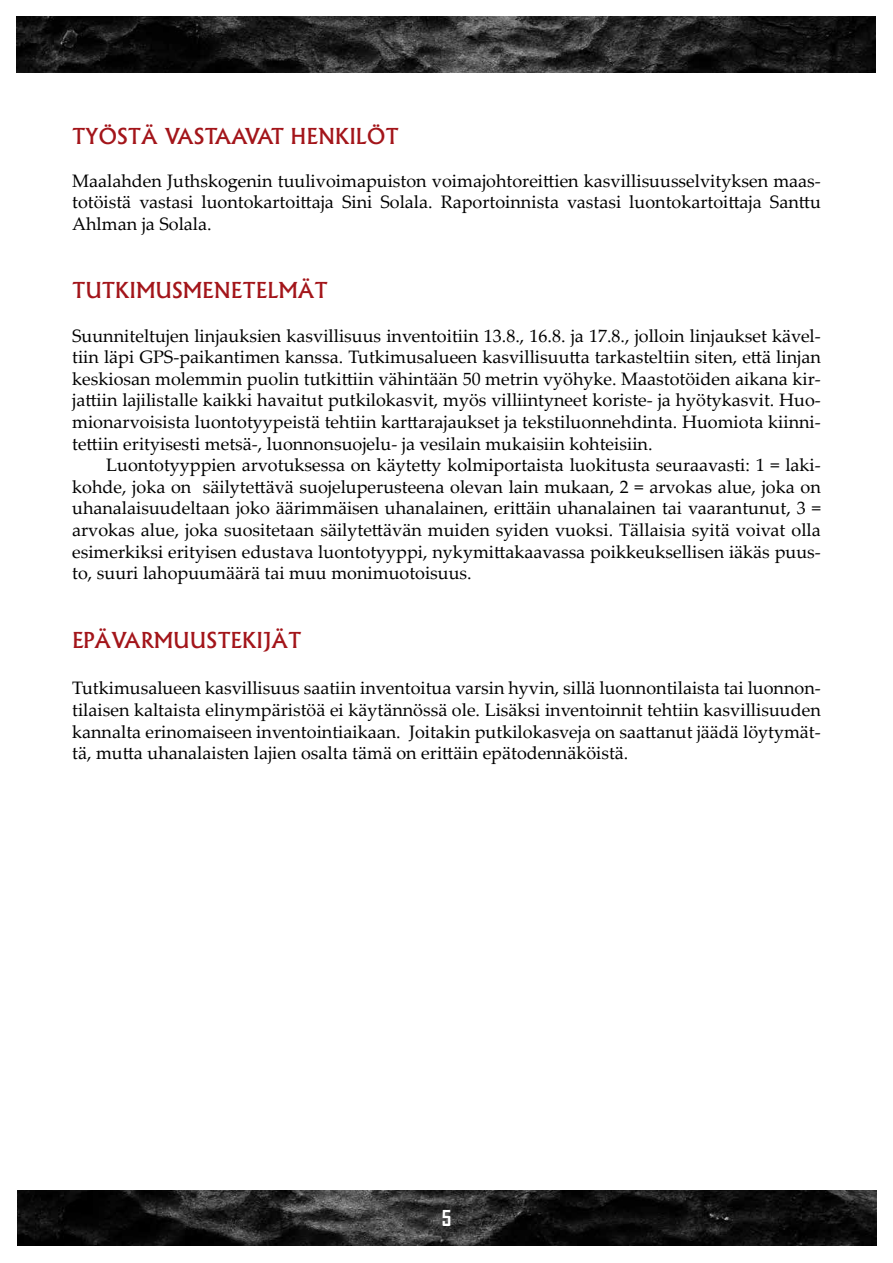
<style>
.page{position:relative;width:893px;height:1263px;background:#fff}
.page>*{position:absolute;margin:0;border:0;box-sizing:border-box;transform-origin:0 0}
.t1{font:500 21px "Albertus";color:#a3151a}
.t2{font:700 21px "Agency FB";color:#fff}
.t3{font:18px/21.6px "Palatino Linotype";color:#000;text-align:justify}
</style>
<div class="page">
<img style="left:17px;top:17px;width:859px;height:55px">
<img style="left:17px;top:1191px;width:859px;height:55px">
<p class="t1" style="left:72px;top:123px;width:60px">TYÖSTÄ</p>
<p class="t1" style="left:164px;top:123px;width:235px">VASTAAVAT HENKILÖT</p>
<p class="t3" style="left:72px;top:169px;width:750px">Maalahden Juthskogenin tuulivoimapuiston voimajohtoreittien kasvillisuusselvityksen maas&shy;totöistä vastasi luontokartoittaja Sini Solala. Raportoinnista vastasi luontokartoittaja Santtu Ahlman ja Solala.</p>
<p class="t1" style="left:72px;top:278px;width:257px">TUTKIMUSMEN ETELMÄT</p>
<p class="t3" style="left:72px;top:324px;width:750px">Suunniteltujen linjauksien kasvillisuus inventoitiin 13.8., 16.8. ja 17.8., jolloin linjaukset kävel&shy;tiin läpi GPS-paikantimen kanssa. Tutkimusalueen kasvillisuutta tarkasteltiin siten, että linjan keskiosan molemmin puolin tutkittiin vähintään 50 metrin vyöhyke. Maastotöiden aikana kir&shy;jattiin lajilistalle kaikki havaitut putkilokasvit, myös villiintyneet koriste- ja hyötykasvit. Huo&shy;mionarvoisista luontotyypeistä tehtiin karttarajaukset ja tekstiluonnehdinta. Huomiota kiinni&shy;tettiin erityisesti metsä-, luonnonsuojelu- ja vesilain mukaisiin kohteisiin.</p>
<p class="t3" style="left:72px;top:454px;width:750px;text-indent:34px">Luontotyyppien arvotuksessa on käytetty kolmiportaista luokitusta seuraavasti: 1 = laki&shy;kohde, joka on säilytettävä suojeluperusteena olevan lain mukaan, 2 = arvokas alue, joka on uhanalaisuudeltaan joko äärimmäisen uhanalainen, erittäin uhanalainen tai vaarantunut, 3 = arvokas alue, joka suositetaan säilytettävän muiden syiden vuoksi. Tällaisia syitä voivat olla esimerkiksi erityisen edustava luontotyyppi, nykymittakaavassa poikkeuksellisen iäkäs puus&shy;to, suuri lahopuumäärä tai muu monimuotoisuus.</p>
<p class="t1" style="left:72px;top:627px;width:56px">EPÄVARM</p>
<p class="t1" style="left:173px;top:627px;width:130px">UUSTEKIJÄT</p>
<p class="t3" style="left:72px;top:677px;width:750px">Tutkimusalueen kasvillisuus saatiin inventoitua varsin hyvin, sillä luonnontilaista tai luonnon&shy;tilaisen kaltaista elinympäristöä ei käytännössä ole. Lisäksi inventoinnit tehtiin kasvillisuuden kannalta erinomaiseen inventointiaikaan. Joitakin putkilokasveja on saattanut jäädä löytymät&shy;tä, mutta uhanalaisten lajien osalta tämä on erittäin epätodennäköistä.</p>
<p class="t2" style="left:442px;top:1205px;width:11px">5</p>
</div>
